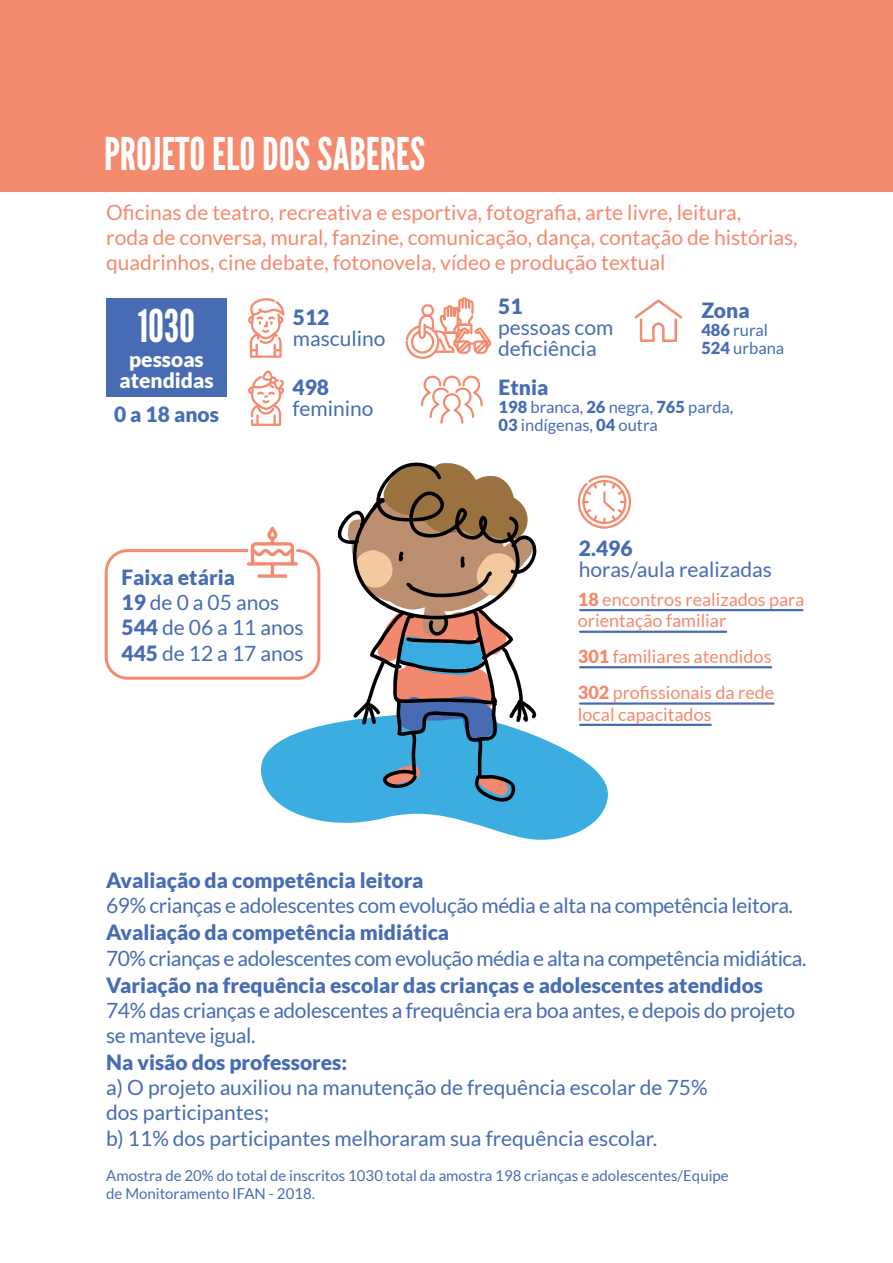
<style>
.page{position:relative;width:893px;height:1263px;background:#fff}
.page>*{position:absolute;margin:0;border:0;box-sizing:border-box;transform-origin:0 0}
.t1{font:45px "Warsaw Gothic";color:#fff}
.t2{font:21px/25.2px "Lato";color:#476cb4}
.t3{font:21px/25.2px "Lato";letter-spacing:-.02em;color:#476cb4}
.t4{font:21px/25.2px "Lato";color:#f48a6e}
.t5{font:900 21px "Lato";color:#476cb4}
.t6{font:900 21px/21px "Lato";color:#fff;text-align:center}
.t7{font:18px/21.6px "Lato";color:#f48a6e}
.t8{font:16.5px/18px "Lato";color:#476cb4}
.t9{font:15px/18px "Lato";color:#476cb4}
.s1{font-weight:900}
</style>
<div class="page">
<div style="left:0;top:0;width:893px;height:191px;background:#f48a6e"></div>
<svg style="left:261px;top:722px;width:348px;height:118px;fill:#3bade1"></svg>
<svg style="left:337px;top:516px;width:204px;height:286px;fill:#3bade1"></svg>
<svg style="left:347px;top:462px;width:186px;height:282px"></svg>
<svg style="left:248px;top:298px;width:36px;height:60px"></svg>
<svg style="left:248px;top:370px;width:36px;height:56px"></svg>
<div style="left:106px;top:298px;width:121px;height:99px;background:#476cb4"></div>
<svg style="left:105px;top:527px;width:215px;height:153px"></svg>
<svg style="left:406px;top:297px;width:85px;height:62px"></svg>
<svg style="left:421px;top:376px;width:62px;height:48px"></svg>
<svg style="left:634px;top:299px;width:48px;height:43px"></svg>
<svg style="left:578px;top:475px;width:53px;height:54px"></svg>
<hr style="left:579px;top:609px;width:224px;height:2px;background:#476cb4">
<hr style="left:579px;top:631px;width:148px;height:2px;background:#476cb4">
<hr style="left:579px;top:666px;width:193px;height:2px;background:#476cb4">
<hr style="left:579px;top:702px;width:195px;height:3px;background:#476cb4">
<hr style="left:579px;top:724px;width:133px;height:2px;background:#476cb4">
<h1 class="t1" style="left:104px;top:127px;width:323px">PROJETO ELO DOS SABERES</h1>
<p class="t4" style="left:106px;top:199px;width:693px">Oficinas de teatro, recreativa e esportiva, fotografia, arte livre, leitura,<br>roda de conversa, mural, fanzine, comunicação, dança, contação de histórias, quadrinhos, cine debate, fotonovela, vídeo e produção textual</p>
<p class="t5" style="left:293px;top:305px;width:38px">512</p>
<p class="t2" style="left:293px;top:325px;width:94px">masculino</p>
<p class="t5" style="left:293px;top:375px;width:38px">498</p>
<p class="t2" style="left:293px;top:396px;width:83px">feminino</p>
<p class="t5" style="left:498px;top:294px;width:26px">51</p>
<p class="t2" style="left:498px;top:317px;width:117px;line-height:21px">pessoas com deficiência</p>
<p class="t5" style="left:499px;top:375px;width:51px">Etnia</p>
<p class="t8" style="left:499px;top:398px;width:236px"><span class="s1">198</span> branca, <span class="s1">26</span> negra, <span class="s1">765</span> parda,<br><span class="s1">03</span> indígenas, <span class="s1">04</span> outra</p>
<p class="t5" style="left:701px;top:298px;width:50px">Zona</p>
<p class="t8" style="left:701px;top:320px;width:84px"><span class="s1">486</span> rural<br><span class="s1">524</span> urbana</p>
<h1 class="t1" style="left:138px;top:299px;width:59px">1030</h1>
<p class="t6" style="left:119px;top:349px;width:96px">pessoas atendidas</p>
<p class="t5" style="left:114px;top:402px;width:106px">0 a 18 anos</p>
<p class="t2" style="left:121px;top:565px;width:184px"><span class="s1">Faixa etária<br>19</span> de 0 a 05 anos<br><span class="s1">544</span> de 06 a 11 anos<br><span class="s1">445</span> de 12 a 17 anos</p>
<p class="t5" style="left:579px;top:536px;width:55px">2.496</p>
<p class="t2" style="left:579px;top:557px;width:194px">horas/aula realizadas</p>
<p class="t7" style="left:578px;top:588px;width:228px"><span class="s1">18</span> encontros realizados para orientação familiar</p>
<p class="t7" style="left:578px;top:639px;width:198px;line-height:36px"><span class="s1">301</span> familiares atendidos<br><span class="s1">302</span> profissionais da rede</p>
<p class="t7" style="left:578px;top:703px;width:135px">local capacitados</p>
<p class="t5" style="left:106px;top:868px;width:319px">Avaliação da competência leitora</p>
<p class="t3" style="left:106px;top:893px;width:688px">69% crianças e adolescentes com evolução média e alta na competência leitora.</p>
<p class="t5" style="left:106px;top:920px;width:345px">Avaliação da competência midiática</p>
<p class="t3" style="left:106px;top:945px;width:702px">70% crianças e adolescentes com evolução média e alta na competência midiática.</p>
<p class="t5" style="left:106px;top:972px;width:658px">Variação na frequência escolar das crianças e adolescentes atendidos</p>
<p class="t3" style="left:106px;top:997px;width:690px">74% das crianças e adolescentes a frequência era boa antes, e depois do projeto se manteve igual.</p>
<p class="t5" style="left:106px;top:1050px;width:243px">Na visão dos professores:</p>
<p class="t2" style="left:106px;top:1075px;width:603px">a) O projeto auxiliou na manutenção de frequência escolar de 75% dos participantes;<br>b) 11% dos participantes melhoraram sua frequência escolar.</p>
<p class="t9" style="left:106px;top:1167px;width:624px">Amostra de 20% do total de inscritos 1030 total da amostra 198 crianças e adolescentes/Equipe de Monitoramento IFAN - 2018.</p>
</div>
